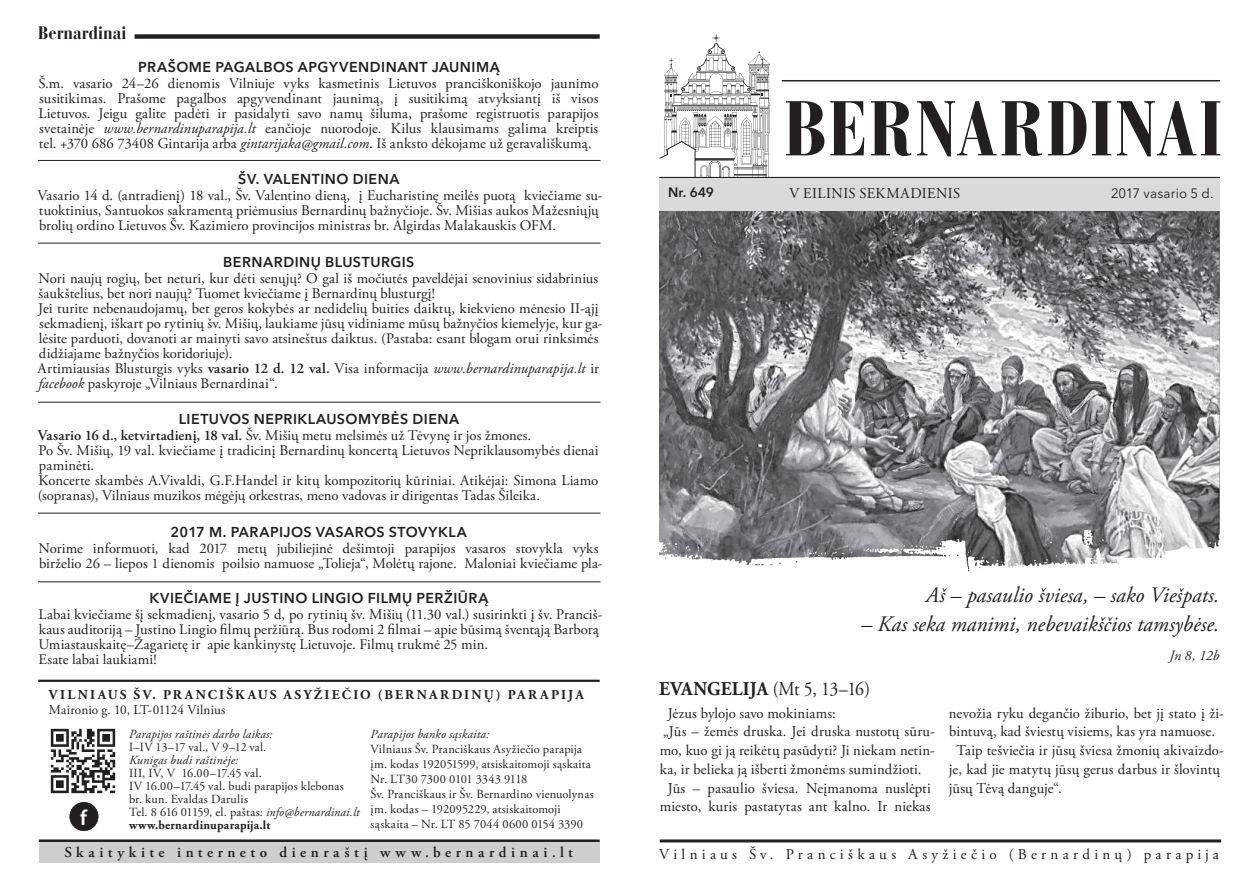
<style>
.page{position:relative;width:1259px;height:893px;background:#fff}
.page>*{position:absolute;margin:0;border:0;box-sizing:border-box;transform-origin:0 0}
.t1{font:700 condensed 76.95px "Bauer Bodoni CE";letter-spacing:.025em;color:#231f20}
.t2{font:italic 22.05px "Adobe Garamond Pro";color:#231f20}
.t3{font:600 21.6px "Myriad Pro";color:#fff}
.t4{font:19.5px "Adobe Garamond Pro";color:#231f20;scale:.91 1}
.t5{font:700 condensed 18px "Bauer Bodoni CE";color:#231f20}
.t6{font:15px/18.8px "Adobe Garamond Pro";letter-spacing:.015em;color:#231f20}
.t7{font:15px "Adobe Garamond Pro";letter-spacing:.285em;color:#231f20}
.t8{font:600 15px "Adobe Garamond Pro";letter-spacing:.305em;color:#231f20}
.t9{font:14.7px/15px "Adobe Garamond Pro";letter-spacing:.005em;color:#231f20}
.t10{font:600 14.25px "Avenir Next LT Pro";letter-spacing:.035em;color:#231f20}
.t11{font:italic 14.1px "Adobe Garamond Pro";color:#231f20}
.t12{font:700 13.5px "Adobe Garamond Pro";letter-spacing:.165em;color:#231f20}
.t13{font:13.5px "Adobe Garamond Pro";color:#231f20}
.t14{font:13.5px "Avenir Next LT Pro";letter-spacing:.01em;color:#231f20}
.t15{font:600 13.5px "Avenir Next LT Pro";color:#231f20}
.t16{font:12.45px/13px "Adobe Garamond Pro";letter-spacing:.015em;color:#231f20}
.t17{font:italic 12.45px "Adobe Garamond Pro";letter-spacing:.01em;color:#231f20}
.s1{font-style:italic}
.s2{font-weight:600}
.s3{font-weight:700}
</style>
<div class="page">
<hr style="left:659px;top:177px;width:561px;height:3px;background:#231f20">
<hr style="left:782px;top:80px;width:438px;height:1px;background:#231f20">
<hr style="left:39px;top:839px;width:561px;height:3px;background:#231f20">
<div style="left:135px;top:34px;width:465px;height:5px;background:#231f20"></div>
<hr style="left:660px;top:839px;width:561px;height:3px;background:#231f20">
<svg style="left:659px;top:34px;width:111px;height:144px"></svg>
<div style="left:39px;top:842px;width:561px;height:21px;background:#cdced0"></div>
<img style="left:50px;top:728px;width:66px;height:66px">
<div style="left:70px;top:802px;width:28px;height:29px;background:#231f20;border-radius:50%"></div>
<hr style="left:38px;top:680px;width:562px;height:2px;background:#231f20">
<hr style="left:38px;top:581px;width:562px;height:1px;background:#231f20">
<hr style="left:38px;top:513px;width:562px;height:1px;background:#231f20">
<hr style="left:38px;top:243px;width:562px;height:1px;background:#231f20">
<hr style="left:38px;top:402px;width:562px;height:1px;background:#231f20">
<hr style="left:38px;top:160px;width:562px;height:1px;background:#231f20">
<div style="left:659px;top:178px;width:561px;height:33px;background:#d9dadc"></div>
<img style="left:659px;top:211px;width:561px;height:319px">
<img style="left:659px;top:530px;width:561px;height:42px">
<p class="t5" style="left:38px;top:22px;width:90px">Bernardinai</p>
<p class="t10" style="left:138px;top:58px;width:363px">PRAŠOME PAGALBOS APGYVENDINANT JAUNIMĄ</p>
<p class="t9" style="left:38px;top:77px;width:561px;text-align:justify">Š.m. vasario 24–26 dienomis Vilniuje vyks kasmetinis Lietuvos pranciškoniškojo jaunimo susitikimas. Prašome pagalbos apgyvendinant jaunimą, į susitikimą atvyksiantį iš visos Lietuvos. Jeigu galite padėti ir pasidalyti savo namų šiluma, prašome registruotis parapijos svetainėje <span class="s1">www.bernardinuparapija.lt</span> eančioje nuorodoje. Kilus klausimams galima kreiptis tel. +370 686 73408 Gintarija arba <span class="s1">gintarijaka@gmail.com</span>. Iš anksto dėkojame už geravališkumą.</p>
<p class="t10" style="left:238px;top:170px;width:163px">ŠV. VALENTINO DIENA</p>
<p class="t9" style="left:38px;top:189px;width:566px">Vasario 14 d. (antradienį) 18 val., Šv. Valentino dieną, į Eucharistinę meilės puotą kviečiame su&shy;tuoktinius, Santuokos sakramentą priėmusius Bernardinų bažnyčioje. Šv. Mišias aukos Mažesniųjų brolių ordino Lietuvos Šv. Kazimiero provincijos ministras br. Algirdas Malakauskis OFM.</p>
<p class="t10" style="left:223px;top:253px;width:193px">BERNARDINŲ BLUSTURGIS</p>
<p class="t9" style="left:39px;top:272px;width:561px">Nori naujų rogių, bet neturi, kur dėti senųjų? O gal iš močiutės paveldėjai senovinius sidabrinius šaukštelius, bet nori naujų? Tuomet kviečiame į Bernardinų blusturgį!</p>
<p class="t9" style="left:38px;top:302px;width:566px">Jei turite nebenaudojamų, bet geros kokybės ar nedidelių buities daiktų, kiekvieno mėnesio II-ąjį sekmadienį, iškart po rytinių šv. Mišių, laukiame jūsų vidiniame mūsų bažnyčios kiemelyje, kur ga&shy;lėsite parduoti, dovanoti ar mainyti savo atsineštus daiktus. (Pastaba: esant blogam orui rinksimės didžiajame bažnyčios koridoriuje).</p>
<p class="t9" style="left:38px;top:362px;width:563px">Artimiausias Blusturgis vyks <span class="s2">vasario 12 d. 12 val.</span> Visa informacija <span class="s1">www.bernardinuparapija.lt</span> ir <span class="s1">facebook</span> paskyroje „Vilniaus Bernardinai“.</p>
<p class="t10" style="left:179px;top:410px;width:282px">LIETUVOS NEPRIKLAUSOMYBĖS DIENA</p>
<p class="t9" style="left:38px;top:429px;width:495px"><span class="s2">Vasario 16 d., ketvirtadienį, 18 val.</span> Šv. Mišių metu melsimės už Tėvynę ir jos žmones.</p>
<p class="t9" style="left:38px;top:444px;width:562px">Po Šv. Mišių, 19 val. kviečiame į tradicinį Bernardinų koncertą Lietuvos Nepriklausomybės dienai paminėti.</p>
<p class="t9" style="left:38px;top:474px;width:562px">Koncerte skambės A.Vivaldi, G.F.Handel ir kitų kompozitorių kūriniai. Atikėjai: Simona Liamo (sopranas), Vilniaus muzikos mėgėjų orkestras, meno vadovas ir dirigentas Tadas Šileika.</p>
<p class="t10" style="left:171px;top:523px;width:298px">2017 M. PARAPIJOS VASAROS STOVYKLA</p>
<p class="t9" style="left:39px;top:541px;width:565px">Norime informuoti, kad 2017 metų jubiliejinė dešimtoji parapijos vasaros stovykla vyks birželio 26 – liepos 1 dienomis poilsio namuose „Tolieja“, Molėtų rajone. Maloniai kviečiame pla-</p>
<p class="t10" style="left:149px;top:589px;width:341px">KVIEČIAME Į JUSTINO LINGIO FILMŲ PERŽIŪRĄ</p>
<p class="t9" style="left:38px;top:607px;width:565px">Labai kviečiame šį sekmadienį, vasario 5 d, po rytinių šv. Mišių (11.30 val.) susirinkti į šv. Pranciš&shy;kaus auditoriją – Justino Lingio filmų peržiūrą. Bus rodomi 2 filmai – apie būsimą šventąją Barborą<br>Umiastauskaitę–Žagarietę ir apie kankinystę Lietuvoje. Filmų trukmė 25 min.</p>
<p class="t9" style="left:39px;top:652px;width:120px">Esate labai laukiami!</p>
<p class="t12" style="left:49px;top:687px;width:536px">VILNIAUS ŠV. PRANCIŠKAUS ASYŽIEČIO (BERNARDINŲ) PARAPIJA</p>
<p class="t13" style="left:49px;top:701px;width:178px">Maironio g. 10, LT-01124 Vilnius</p>
<p class="t17" style="left:370px;top:726px;width:120px">Parapijos banko sąskaita:</p>
<p class="t16" style="left:370px;top:742px;width:225px;line-height:15px">Vilniaus Šv. Pranciškaus Asyžiečio parapija įm. kodas 192051599, atsiskaitomoji sąskaita Nr. LT30 7300 0101 3343 9118<br>Šv. Pranciškaus ir Šv. Bernardino vienuolynas įm. kodas – 192095229, atsiskaitomoji</p>
<p class="t17" style="left:129px;top:726px;width:145px">Parapijos raštinės darbo laikas:</p>
<p class="t16" style="left:129px;top:741px;width:139px">I–IV 13–17 val., V 9–12 val.</p>
<p class="t17" style="left:129px;top:752px;width:111px">Kunigas budi raštinėje:</p>
<p class="t16" style="left:129px;top:767px;width:232px">III, IV, V 16.00–17.45 val.<br>IV 16.00–17.45 val. budi parapijos klebonas br. kun. Evaldas Darulis<br>Tel. 8 616 01159, el. paštas: <span class="s1">info@bernardinai.lt </span><span class="s3">www.bernardinuparapija.lt</span></p>
<h3 class="t3" style="left:80px;top:804px;width:8px">f</h3>
<p class="t16" style="left:370px;top:818px;width:214px">sąskaita – Nr. LT 85 7044 0600 0154 3390</p>
<h1 class="t1" style="left:783px;top:82px;width:440px">BERNARDINAI</h1>
<p class="t15" style="left:668px;top:184px;width:47px">Nr. 649</p>
<p class="t6" style="left:789px;top:184px;width:172px">V EILINIS SEKMADIENIS</p>
<p class="t14" style="left:1111px;top:185px;width:104px">2017 vasario 5 d.</p>
<p class="t2" style="left:926px;top:582px;width:295px">Aš – pasaulio šviesa, – sako Viešpats.</p>
<p class="t2" style="left:861px;top:611px;width:360px">– Kas seka manimi, nebevaikščios tamsybėse.</p>
<p class="t11" style="left:1169px;top:647px;width:51px">Jn 8, 12b</p>
<p class="t4" style="left:659px;top:677px;width:233px"><span class="s3">EVANGELIJA</span> (Mt 5, 13–16)</p>
<p class="t6" style="left:668px;top:704px;width:170px">Jėzus bylojo savo mokiniams:</p>
<p class="t6" style="left:660px;top:723px;width:276px;text-align:justify">„Jūs – žemės druska. Jei druska nustotų sūru&shy;mo, kuo gi ją reikėtų pasūdyti? Ji niekam netin&shy;ka, ir belieka ją išberti žmonėms sumindžioti.</p>
<p class="t6" style="left:660px;top:779px;width:272px;text-align:center">Jūs – pasaulio šviesa. Neįmanoma nuslėpti miesto, kuris pastatytas ant kalno. Ir niekas</p>
<p class="t6" style="left:949px;top:704px;width:276px">nevožia ryku degančio žiburio, bet jį stato į ži&shy;bintuvą, kad šviestų visiems, kas yra namuose.</p>
<p class="t6" style="left:949px;top:741px;width:277px;text-indent:8px">Taip tešviečia ir jūsų šviesa žmonių akivaizdo&shy;je, kad jie matytų jūsų gerus darbus ir šlovintų jūsų Tėvą danguje“.</p>
<p class="t8" style="left:64px;top:844px;width:510px">Skaitykite interneto dienraštį www.bernardinai.lt</p>
<p class="t7" style="left:659px;top:845px;width:561px">Vilniaus Šv. Pranciškaus Asyžiečio (Bernardinų) parapija</p>
</div>
